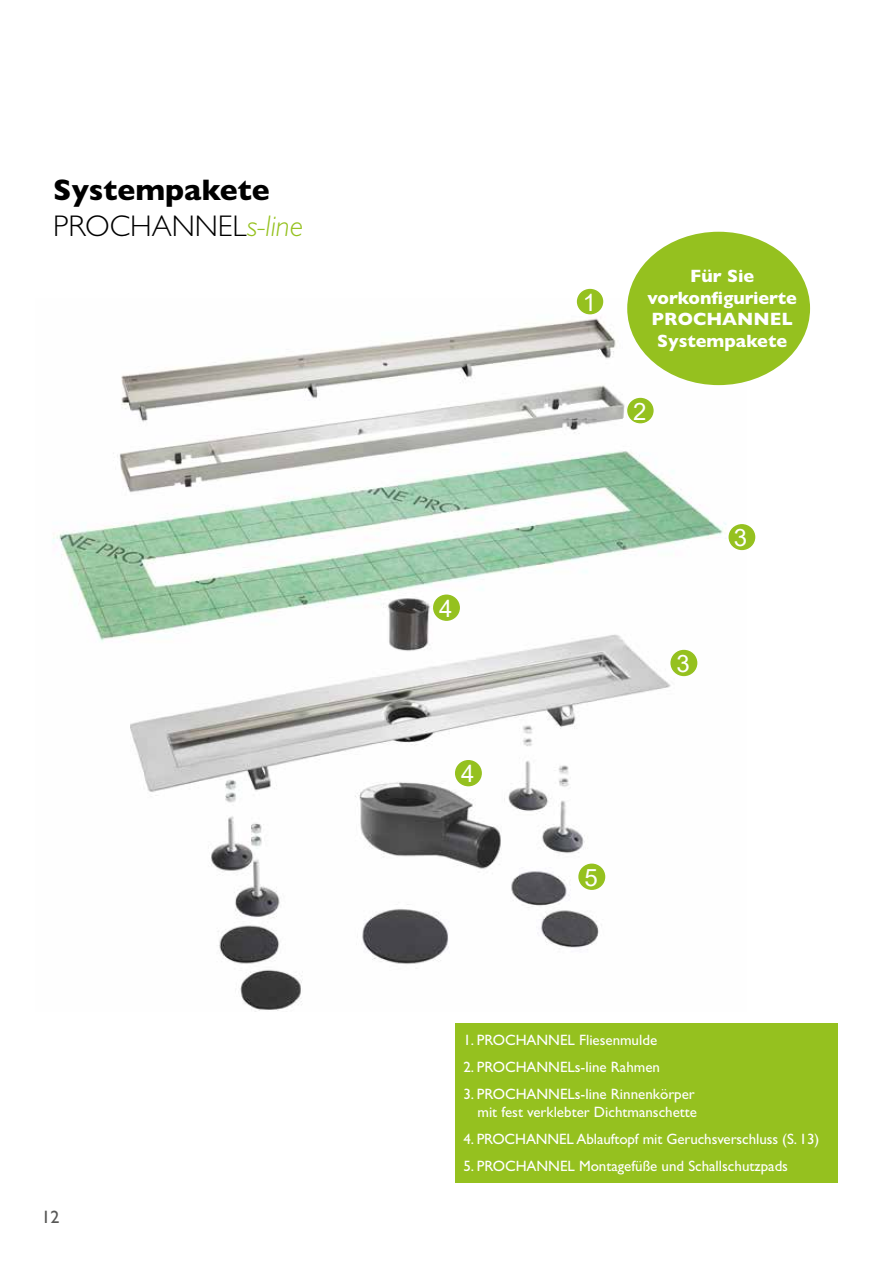
<style>
.page{position:relative;width:893px;height:1263px;background:#fff}
.page>*{position:absolute;margin:0;border:0;box-sizing:border-box;transform-origin:0 0}
.t1{font:700 30px/36px "Gill Sans";color:#000}
.t2{font:24px "Arial";color:#fff}
.t3{font:700 18px/21.6px "Gill Sans";color:#fff;text-align:center}
.t4{font:18px "Gill Sans";color:#575756}
.t5{font:15px/18px "Gill Sans";color:#fff;text-align:right}
.s1{font-weight:300}
.s2{font-weight:300;font-style:italic;color:#95c11f}
</style>
<div class="page">
<img style="left:52px;top:299px;width:695px;height:712px">
<div style="left:455px;top:1023px;width:383px;height:159px;background:#95c11f"></div>
<div style="left:627px;top:232px;width:183px;height:153px;background:#95c11f;border-radius:50%"></div>
<div style="left:578px;top:290px;width:24px;height:24px;background:#95c11f;border-radius:50%"></div>
<div style="left:577px;top:289px;width:26px;height:25px;border:2px solid #95c11f;border-radius:50%"></div>
<div style="left:628px;top:399px;width:25px;height:24px;background:#95c11f;border-radius:50%"></div>
<div style="left:627px;top:398px;width:27px;height:25px;border:2px solid #95c11f;border-radius:50%"></div>
<div style="left:729px;top:525px;width:25px;height:24px;background:#95c11f;border-radius:50%"></div>
<div style="left:729px;top:524px;width:26px;height:26px;border:2px solid #95c11f;border-radius:50%"></div>
<div style="left:671px;top:650px;width:26px;height:25px;background:#95c11f;border-radius:50%"></div>
<div style="left:670px;top:650px;width:27px;height:26px;border:2px solid #95c11f;border-radius:50%"></div>
<div style="left:434px;top:595px;width:25px;height:25px;background:#95c11f;border-radius:50%"></div>
<div style="left:433px;top:594px;width:27px;height:27px;border:2px solid #95c11f;border-radius:50%"></div>
<div style="left:456px;top:761px;width:25px;height:24px;background:#95c11f;border-radius:50%"></div>
<div style="left:455px;top:760px;width:27px;height:26px;border:2px solid #95c11f;border-radius:50%"></div>
<div style="left:579px;top:864px;width:25px;height:25px;background:#95c11f;border-radius:50%"></div>
<div style="left:578px;top:863px;width:27px;height:27px;border:2px solid #95c11f;border-radius:50%"></div>
<h1 class="t1" style="left:53px;top:171px;width:251px">Systempakete<br><span class="s1">PROCHANNEL</span><span class="s2">s-line</span></h1>
<p class="t4" style="left:41px;top:1206px;width:20px">12</p>
<h2 class="t2" style="left:439px;top:591px;width:15px">4</h2>
<h2 class="t2" style="left:461px;top:757px;width:15px">4</h2>
<h2 class="t2" style="left:583px;top:286px;width:15px">1</h2>
<p class="t3" style="left:647px;top:265px;width:151px">Für Sie vorkonfigurierte<br>PROCHANNEL<br>Systempakete</p>
<h2 class="t2" style="left:633px;top:395px;width:15px">2</h2>
<h2 class="t2" style="left:676px;top:647px;width:15px">3</h2>
<h2 class="t2" style="left:734px;top:521px;width:15px">3</h2>
<h2 class="t2" style="left:584px;top:860px;width:15px">5</h2>
<p class="t5" style="left:463px;top:1031px;width:195px">1. PROCHANNEL Fliesenmulde</p>
<p class="t5" style="left:463px;top:1058px;width:198px">2. PROCHANNELs-line Rahmen</p>
<p class="t5" style="left:463px;top:1085px;width:235px">3. PROCHANNELs-line Rinnenkörper mit fest verklebter Dichtmanschette</p>
<p class="t5" style="left:463px;top:1130px;width:357px">4. PROCHANNEL Ablauftopf mit Geruchsverschluss (S. 13)</p>
<p class="t5" style="left:463px;top:1157px;width:326px">5. PROCHANNEL Montagefüße und Schallschutzpads</p>
</div>
